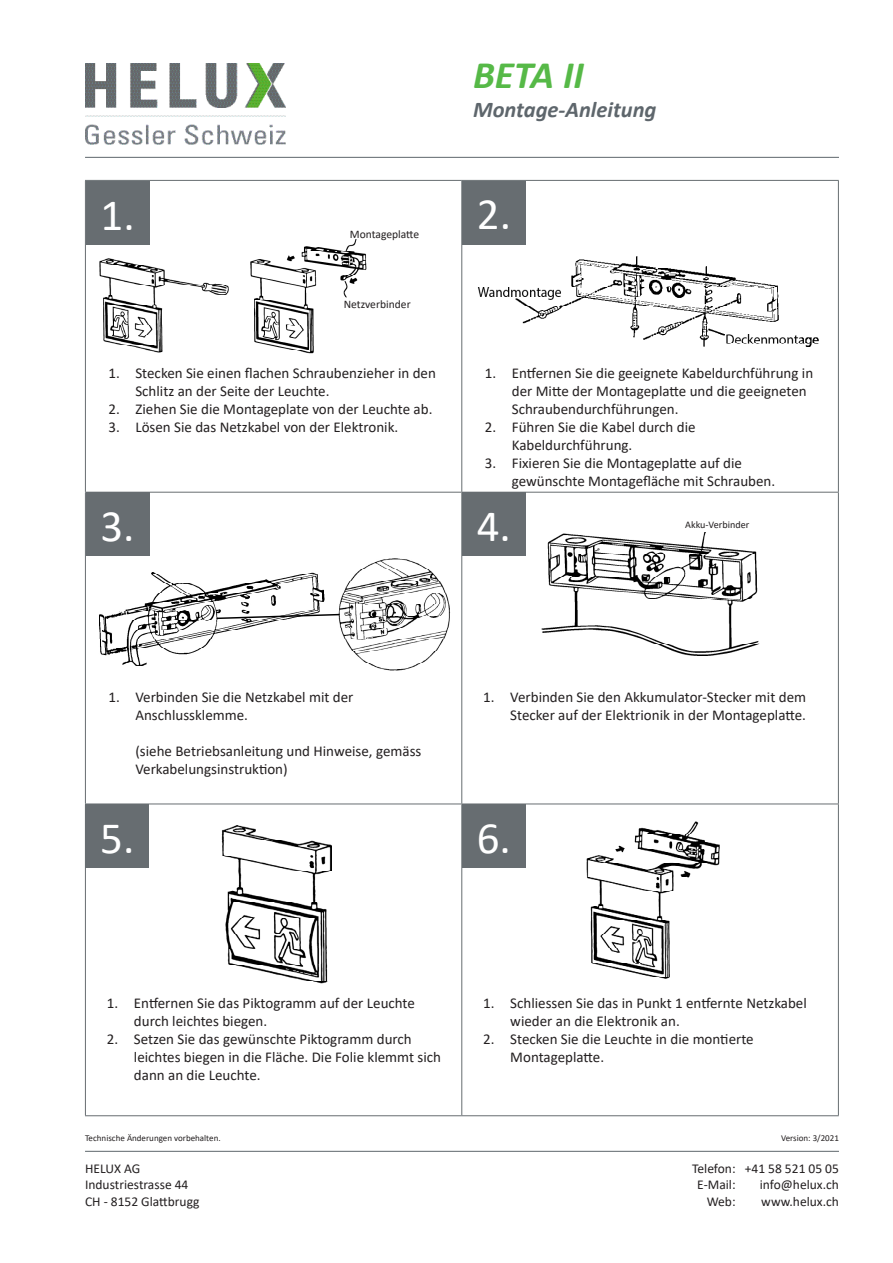
<style>
.page{position:relative;width:893px;height:1263px;background:#fff}
.page>*{position:absolute;margin:0;border:0;box-sizing:border-box;transform-origin:0 0}
.t1{font:45px "Calibri";color:#fff}
.t2{font:italic 700 39px "Calibri";color:#56b947}
.t3{font:italic 700 22.5px "Calibri";color:#5e666c}
.t4{font:15px/18px "Calibri";color:#231f20}
.t5{font:13.5px "Calibri";color:#231f20}
.t6{font:11.55px "Calibri";color:#231f20}
.t7{font:10.2px "Calibri";color:#231f20}
.t8{font:9px "Calibri";color:#231f20}
</style>
<div class="page">
<hr style="left:85px;top:157px;width:754px;height:1px;background:#5e666c">
<img style="left:85px;top:63px;width:200px;height:82px">
<hr style="left:85px;top:180px;width:377px;height:1px;background:#676d71">
<hr style="left:85px;top:181px;width:1px;height:311px;background:#676d71">
<hr style="left:462px;top:180px;width:377px;height:1px;background:#676d71">
<hr style="left:461px;top:181px;width:1px;height:311px;background:#676d71">
<hr style="left:838px;top:181px;width:1px;height:311px;background:#676d71">
<hr style="left:85px;top:492px;width:377px;height:1px;background:#676d71">
<hr style="left:85px;top:493px;width:1px;height:311px;background:#676d71">
<hr style="left:462px;top:492px;width:377px;height:1px;background:#676d71">
<hr style="left:461px;top:493px;width:1px;height:311px;background:#676d71">
<hr style="left:838px;top:493px;width:1px;height:311px;background:#676d71">
<hr style="left:85px;top:804px;width:377px;height:1px;background:#676d71">
<hr style="left:85px;top:804px;width:1px;height:311px;background:#676d71">
<hr style="left:462px;top:804px;width:377px;height:1px;background:#676d71">
<hr style="left:461px;top:804px;width:1px;height:311px;background:#676d71">
<hr style="left:838px;top:804px;width:1px;height:311px;background:#676d71">
<hr style="left:85px;top:1115px;width:377px;height:1px;background:#676d71">
<hr style="left:462px;top:1115px;width:377px;height:1px;background:#676d71">
<div style="left:86px;top:492px;width:63px;height:64px;background:#676d71"></div>
<div style="left:85px;top:804px;width:64px;height:64px;background:#676d71"></div>
<div style="left:462px;top:804px;width:64px;height:64px;background:#676d71"></div>
<div style="left:86px;top:181px;width:64px;height:64px;background:#676d71"></div>
<div style="left:462px;top:180px;width:64px;height:64px;background:#676d71"></div>
<div style="left:462px;top:492px;width:64px;height:64px;background:#676d71"></div>
<hr style="left:85px;top:1151px;width:754px;height:1px;background:#5e666c">
<img style="left:99px;top:258px;width:130px;height:95px">
<img style="left:250px;top:239px;width:117px;height:115px">
<img style="left:477px;top:256px;width:342px;height:91px">
<img style="left:99px;top:572px;width:226px;height:94px">
<img style="left:338px;top:558px;width:112px;height:113px">
<svg style="left:215px;top:613px;width:126px;height:7px"></svg>
<img style="left:541px;top:532px;width:219px;height:124px">
<img style="left:221px;top:825px;width:111px;height:159px">
<img style="left:586px;top:821px;width:134px;height:158px">
<p class="t2" style="left:473px;top:47px;width:112px">BETA II</p>
<p class="t3" style="left:473px;top:94px;width:185px">Montage-Anleitung</p>
<p class="t1" style="left:101px;top:184px;width:36px">1.</p>
<p class="t1" style="left:477px;top:183px;width:36px">2.</p>
<p class="t6" style="left:350px;top:226px;width:71px">Montageplatte</p>
<p class="t6" style="left:344px;top:296px;width:68px">Netzverbinder</p>
<p class="t4" style="left:135px;top:364px;width:302px;text-indent:-27px">1. Stecken Sie einen flachen Schraubenzieher in den<br>Schlitz an der Seite der Leuchte.</p>
<p class="t4" style="left:108px;top:400px;width:325px">2. Ziehen Sie die Montageplate von der Leuchte ab.</p>
<p class="t4" style="left:108px;top:418px;width:291px">3. Lösen Sie das Netzkabel von der Elektronik.</p>
<p class="t1" style="left:100px;top:495px;width:36px">3.</p>
<p class="t4" style="left:512px;top:364px;width:303px;text-indent:-27px">1. Entfernen Sie die geeignete Kabeldurchführung in der Mitte der Montageplatte und die geeigneten<br>Schraubendurchführungen.</p>
<p class="t4" style="left:512px;top:418px;width:185px;text-indent:-27px">2. Führen Sie die Kabel durch die<br>Kabeldurchführung.</p>
<p class="t4" style="left:512px;top:454px;width:265px;text-indent:-27px">3. Fixieren Sie die Montageplatte auf die gewünschte Montagefläche mit Schrauben.</p>
<p class="t1" style="left:477px;top:495px;width:36px">4.</p>
<p class="t7" style="left:685px;top:518px;width:66px">Akku-Verbinder</p>
<p class="t4" style="left:135px;top:688px;width:219px;text-indent:-27px">1. Verbinden Sie die Netzkabel mit der<br>Anschlussklemme.</p>
<p class="t4" style="left:135px;top:742px;width:287px">(siehe Betriebsanleitung und Hinweise, gemäss<br>Verkabelungsinstruktion)</p>
<p class="t4" style="left:483px;top:688px;width:324px;text-align:right">1. Verbinden Sie den Akkumulator-Stecker mit dem<br>Stecker auf der Elektrionik in der Montageplatte.</p>
<p class="t1" style="left:100px;top:807px;width:36px">5.</p>
<p class="t1" style="left:477px;top:807px;width:36px">6.</p>
<p class="t4" style="left:134px;top:994px;width:283px;text-indent:-27px">1. Entfernen Sie das Piktogramm auf der Leuchte durch leichtes biegen.</p>
<p class="t4" style="left:134px;top:1030px;width:309px;text-indent:-27px">2. Setzen Sie das gewünschte Piktogramm durch leichtes biegen in die Fläche. Die Folie klemmt sich dann an die Leuchte.</p>
<p class="t4" style="left:510px;top:994px;width:298px;text-indent:-27px">1. Schliessen Sie das in Punkt 1 entfernte Netzkabel wieder an die Elektronik an.</p>
<p class="t4" style="left:510px;top:1030px;width:245px;text-indent:-27px">2. Stecken Sie die Leuchte in die montierte<br>Montageplatte.</p>
<p class="t8" style="left:85px;top:1132px;width:137px">Technische Änderungen vorbehalten.</p>
<p class="t8" style="left:781px;top:1132px;width:59px">Version: 3/2021</p>
<p class="t5" style="left:85px;top:1159px;width:57px">HELUX AG</p>
<p class="t5" style="left:85px;top:1175px;width:105px">Industriestrasse 44</p>
<p class="t5" style="left:85px;top:1192px;width:116px">CH - 8152 Glattbrugg</p>
<p class="t5" style="left:692px;top:1159px;width:45px">Telefon:</p>
<p class="t5" style="left:697px;top:1175px;width:40px">E-Mail:</p>
<p class="t5" style="left:707px;top:1192px;width:30px">Web:</p>
<p class="t5" style="left:745px;top:1159px;width:96px">+41 58 521 05 05</p>
<p class="t5" style="left:760px;top:1175px;width:81px">info@helux.ch</p>
<p class="t5" style="left:761px;top:1192px;width:79px">www.helux.ch</p>
</div>
